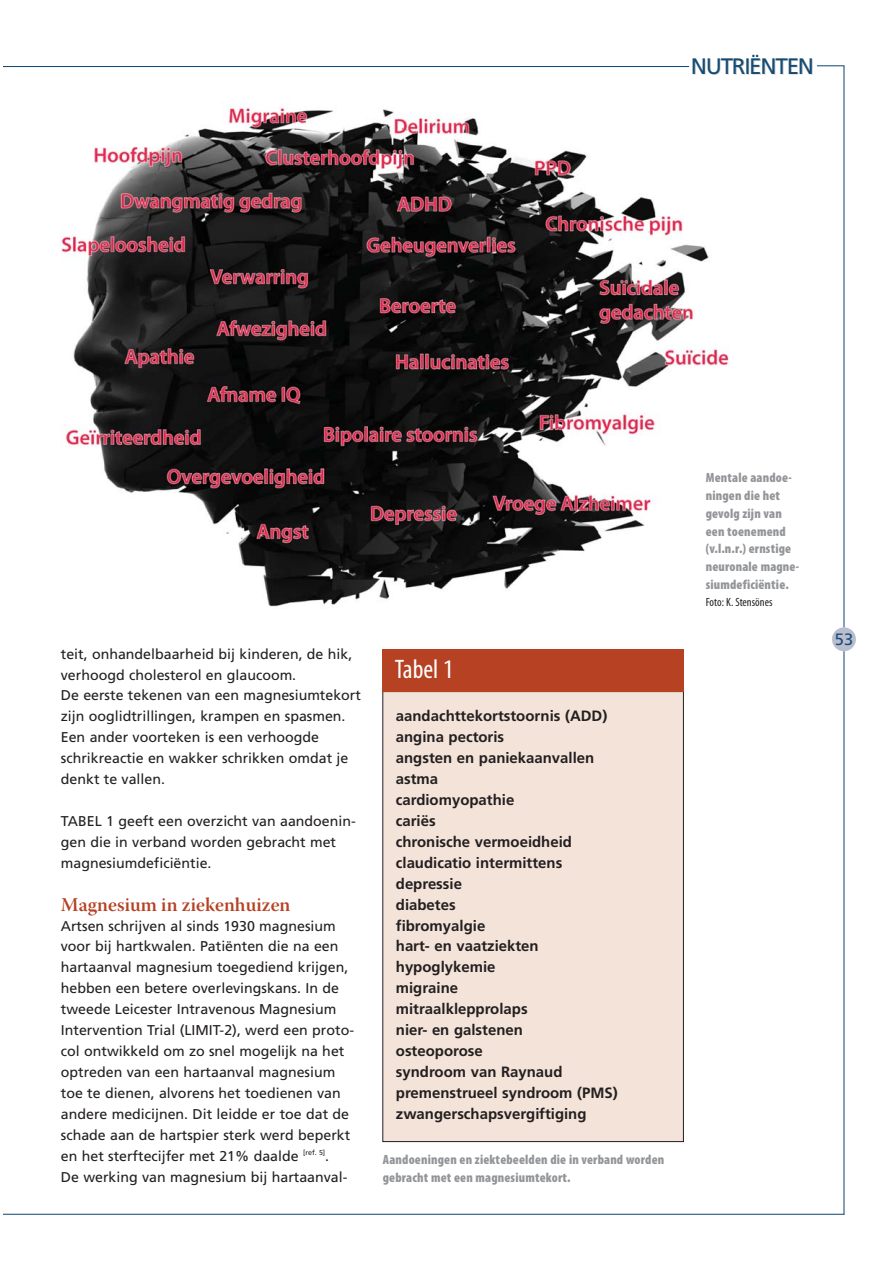
<style>
.page{position:relative;width:893px;height:1263px;background:#fff}
.page>*{position:absolute;margin:0;border:0;box-sizing:border-box;transform-origin:0 0}
.t1{font:condensed 26.85px "Myriad Pro";color:#fff}
.t2{font:22.35px "Frutiger LT Pro";letter-spacing:-.055em;color:#164c74}
.t3{font:19.35px "Warnock Pro Semibold Subh";color:#b64123}
.t4{font:16.5px "Frutiger LT Pro";color:#164c74}
.t5{font:700 15px/20.9px "Frutiger LT Pro";color:#231f20}
.t6{font:14.25px/20.9px "Frutiger LT Pro";color:#231f20}
.t7{font:900 condensed 13.5px/18px "Myriad Pro";letter-spacing:.015em;color:#939598}
.t8{font:condensed 12px "Myriad Pro";color:#231f20}
</style>
<div class="page">
<hr style="left:3px;top:1214px;width:841px;height:1px;background:#164c74">
<hr style="left:843px;top:66px;width:1px;height:1149px;background:#164c74">
<hr style="left:3px;top:66px;width:686px;height:1px;background:#164c74">
<svg style="left:693px;top:59px;width:151px;height:16px"></svg>
<div style="left:832px;top:627px;width:24px;height:24px;background:#babdcd;border-radius:50%"></div>
<img style="left:61px;top:107px;width:668px;height:500px">
<div style="left:383px;top:692px;width:300px;height:450px;background:#f3e3d9"></div>
<div style="left:382px;top:649px;width:301px;height:43px;background:#b64123"></div>
<h2 class="t2" style="left:691px;top:57px;width:125px">NUTRIËNTEN</h2>
<p class="t6" style="left:61px;top:644px;width:302px">teit, onhandelbaarheid bij kinderen, de hik, verhoogd cholesterol en glaucoom.<br>De eerste tekenen van een magnesiumtekort zijn ooglidtrillingen, krampen en spasmen.<br>Een ander voorteken is een verhoogde schrikreactie en wakker schrikken omdat je denkt te vallen.</p>
<p class="t6" style="left:61px;top:811px;width:296px">TABEL 1 geeft een overzicht van aandoenin&shy;gen die in verband worden gebracht met magnesiumdeficiëntie.</p>
<h3 class="t3" style="left:61px;top:897px;width:231px">Magnesium in ziekenhuizen</h3>
<p class="t6" style="left:61px;top:916px;width:295px">Artsen schrijven al sinds 1930 magnesium voor bij hartkwalen. Patiënten die na een hartaanval magnesium toegediend krijgen, hebben een betere overlevingskans. In de tweede Leicester Intravenous Magnesium Intervention Trial (LIMIT-2), werd een proto&shy;col ontwikkeld om zo snel mogelijk na het optreden van een hartaanval magnesium toe te dienen, alvorens het toedienen van andere medicijnen. Dit leidde er toe dat de schade aan de hartspier sterk werd beperkt en het sterftecijfer met 21% daalde <sup>[ref.</sup> <sup>5]</sup>.<br>De werking van magnesium bij hartaanval-</p>
<h1 class="t1" style="left:395px;top:659px;width:60px">Tabel 1</h1>
<p class="t5" style="left:396px;top:706px;width:223px">aandachttekortstoornis (ADD) angina pectoris<br>angsten en paniekaanvallen astma<br>cardiomyopathie<br>cariës<br>chronische vermoeidheid claudicatio intermittens depressie<br>diabetes<br>fibromyalgie<br>hart- en vaatziekten hypoglykemie<br>migraine<br>mitraalklepprolaps<br>nier- en galstenen<br>osteoporose<br>syndroom van Raynaud premenstrueel syndroom (PMS) zwangerschapsvergiftiging</p>
<p class="t7" style="left:383px;top:1151px;width:283px">Aandoeningen en ziektebeelden die in verband worden gebracht met een magnesiumtekort.</p>
<p class="t7" style="left:706px;top:469px;width:95px">Mentale aandoe&shy;ningen die het gevolg zijn van een toenemend (v.l.n.r.) ernstige neuronale magne&shy;siumdeficiëntie.</p>
<p class="t8" style="left:706px;top:597px;width:68px">Foto: K. Stensönes</p>
<p class="t4" style="left:835px;top:633px;width:20px">53</p>
</div>
